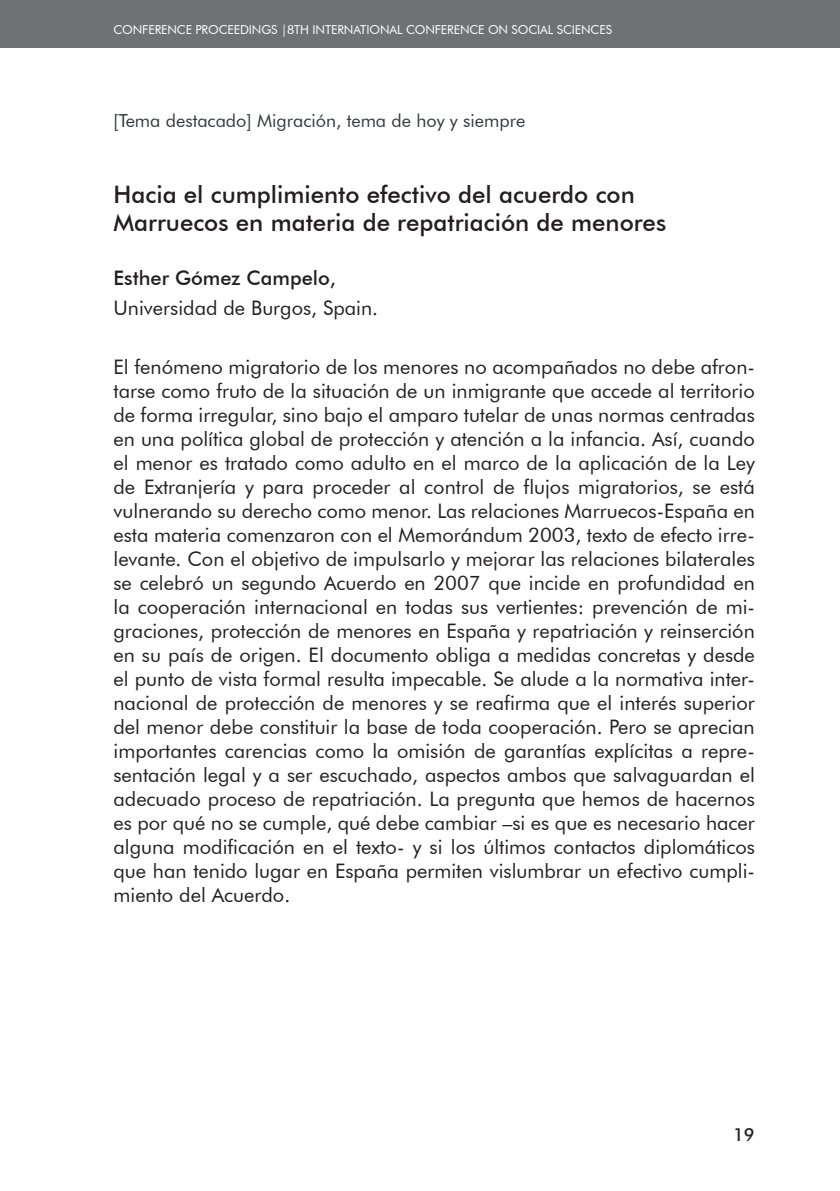
<style>
.page{position:relative;width:840px;height:1191px;background:#fff}
.page>*{position:absolute;margin:0;border:0;box-sizing:border-box;transform-origin:0 0}
._1_Título_artículo{font:500 24px/28.8px "Futura BT";color:#231f20}
._4_Univ-pais{font:20px/24px "Futura BT";color:#231f20;text-align:justify}
._3_Autores{font:500 20px "Futura BT";color:#231f20}
._0_Temática{font:18px "Futura BT";color:#34373b}
.t1{font:500 18px "Futura BT";color:#231f20}
.t2{font:12.4px "Futura BT";letter-spacing:-.01em;color:#fff}
</style>
<div class="page">
<div style="left:0;top:0;width:839px;height:48px;background:#707174"></div>
<p class="t2" style="left:113px;top:22px;width:499px">CONFERENCE PROCEEDINGS |8TH INTERNATIONAL CONFERENCE ON SOCIAL SCIENCES</p>
<p class="_0_Temática" style="left:113px;top:110px;width:413px">[Tema destacado] Migración, tema de hoy y siempre</p>
<p class="_1_Título_artículo" style="left:113px;top:179px;width:554px">Hacia el cumplimiento efectivo del acuerdo con<br>Marruecos en materia de repatriación de menores</p>
<p class="_3_Autores" style="left:113px;top:266px;width:224px">Esther Gómez Campelo,</p>
<p class="_4_Univ-pais" style="left:113px;top:295px;width:266px">Universidad de Burgos, Spain.</p>
<p class="_4_Univ-pais" style="left:113px;top:355px;width:642px">El fenómeno migratorio de los menores no acompañados no debe afron&shy;tarse como fruto de la situación de un inmigrante que accede al territorio de forma irregular, sino bajo el amparo tutelar de unas normas centradas en una política global de protección y atención a la infancia. Así, cuando el menor es tratado como adulto en el marco de la aplicación de la Ley de Extranjería y para proceder al control de flujos migratorios, se está vulnerando su derecho como menor. Las relaciones Marruecos-España en esta materia comenzaron con el Memorándum 2003, texto de efecto irre&shy;levante. Con el objetivo de impulsarlo y mejorar las relaciones bilaterales se celebró un segundo Acuerdo en 2007 que incide en profundidad en la cooperación internacional en todas sus vertientes: prevención de mi&shy;graciones, protección de menores en España y repatriación y reinserción en su país de origen. El documento obliga a medidas concretas y desde el punto de vista formal resulta impecable. Se alude a la normativa inter&shy;nacional de protección de menores y se reafirma que el interés superior del menor debe constituir la base de toda cooperación. Pero se aprecian importantes carencias como la omisión de garantías explícitas a repre&shy;sentación legal y a ser escuchado, aspectos ambos que salvaguardan el adecuado proceso de repatriación. La pregunta que hemos de hacernos es por qué no se cumple, qué debe cambiar –si es que es necesario hacer alguna modificación en el texto- y si los últimos contactos diplomáticos que han tenido lugar en España permiten vislumbrar un efectivo cumpli&shy;miento del Acuerdo.</p>
<p class="t1" style="left:732px;top:1123px;width:23px">19</p>
</div>
